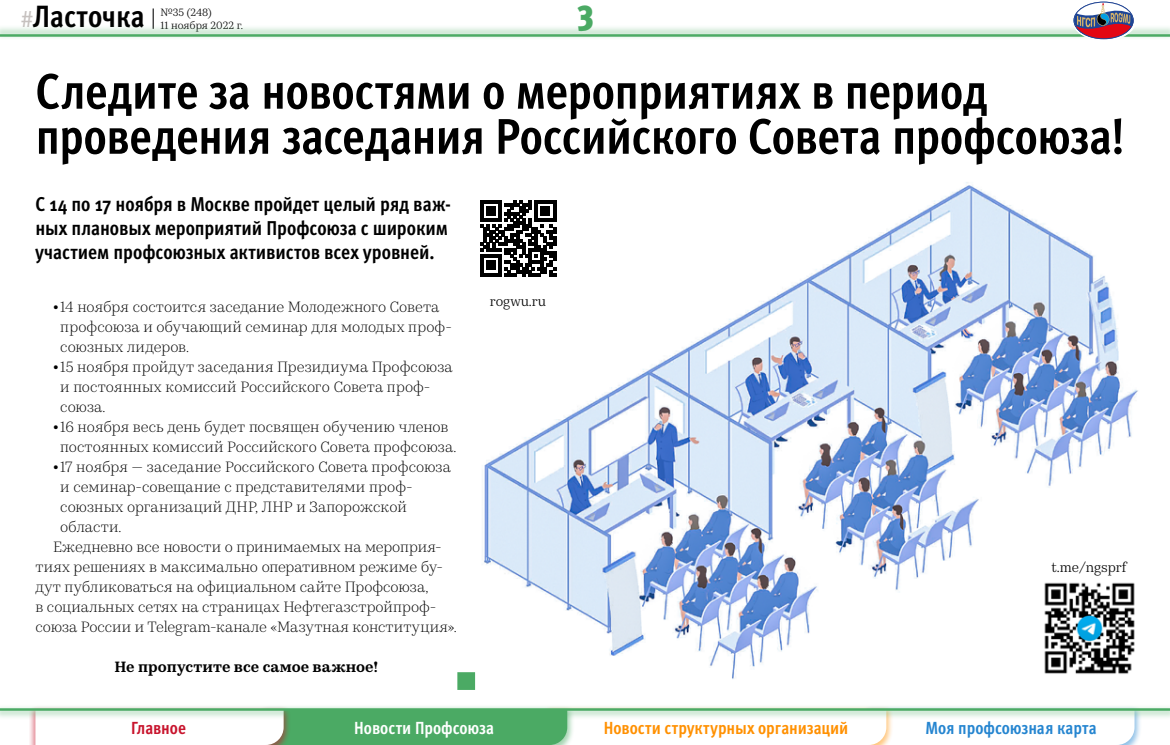
<style>
.page{position:relative;width:1170px;height:745px;background:#fff}
.page>*{position:absolute;margin:0;border:0;box-sizing:border-box;transform-origin:0 0}
.t1{font:700 condensed 50px/45px "Meta Pro";letter-spacing:-.01em;color:#000}
.t2{font:900 condensed 36.25px "Meta Pro";color:#4baa64}
.t3{font:700 condensed 30.75px "Meta Pro";color:#000}
.t4{font:700 condensed 20px/23.8px "Meta Pro";letter-spacing:-.005em;color:#000}
.t5{font:700 condensed 17.5px "Meta Pro";color:#ff9000}
.t6{font:700 condensed 17.5px "Meta Pro";letter-spacing:-.005em;color:#2585d0}
.t7{font:700 condensed 17.5px "Meta Pro";color:#fff}
.t8{font:700 condensed 17.5px "Meta Pro";letter-spacing:-.005em;color:#c8142d}
.t9{font:300 15px/20px "Kazimir Text";letter-spacing:.005em;color:#000}
.t10{font:600 15px "Kazimir Text";letter-spacing:.005em;color:#000}
.t11{font:13.75px "Kazimir Text";color:#000}
.t12{font:10.62px/12.5px "Kazimir Text";color:#000}
.s1{font-weight:400;font-stretch:normal;font-size:22.5px;color:#c6c1bf}
.s2{font-weight:900}
</style>
<div class="page">
<img style="left:475px;top:182px;width:663px;height:498px">
<div style="left:35px;top:671px;width:440px;height:18px;background:#4baa64"></div>
<div style="left:35px;top:671px;width:422px;height:19px;background:#fff"></div>
<img style="left:1039px;top:577px;width:99px;height:100px">
<div style="left:468px;top:188px;width:100px;height:100px;background:#fff"></div>
<svg style="left:480px;top:200px;width:76px;height:76px"></svg>
<svg style="left:153px;top:8px;width:1px;height:16px"></svg>
<div style="left:0;top:24px;width:1169px;height:16px;background:#4baa64;opacity:.3"></div>
<hr style="left:0;top:34px;width:1169px;height:3px;background:#4baa64">
<svg style="left:35px;top:719px;width:1099px;height:25px"></svg>
<div style="left:0;top:703px;width:1169px;height:16px;background:#4baa64;opacity:.3"></div>
<hr style="left:0;top:707px;width:1169px;height:3px;background:#4baa64">
<svg style="left:1072px;top:2px;width:63px;height:38px"></svg>
<div style="left:1072px;top:0;width:63px;height:41px;border:1px solid #fff;border-radius:50%"></div>
<h3 class="t3" style="left:21px;top:-7px;width:125px"><span class="s1">#</span>Ласточка</h3>
<p class="t12" style="left:160px;top:6px;width:84px">№35 (248)<br>11 ноября 2022 г.</p>
<h2 class="t2" style="left:577px;top:-12px;width:19px">3</h2>
<h1 class="t1" style="left:35px;top:66px;width:1090px">Следите за новостями о мероприятиях в период проведения заседания Российского Совета профсоюза!</h1>
<h3 class="t4" style="left:35px;top:191px;width:417px">С 14 по 17 ноября в Москве пройдет целый ряд важ&shy;ных плановых мероприятий Профсоюза с широким участием профсоюзных активистов всех уровней.</h3>
<p class="t9" style="left:60px;top:295px;width:391px;text-indent:-7px"><span class="s2">•</span>14 ноября состоится заседание Молодежного Совета профсоюза и обучающий семинар для молодых проф&shy;союзных лидеров.</p>
<p class="t9" style="left:60px;top:355px;width:394px;text-indent:-7px"><span class="s2">•</span>15 ноября пройдут заседания Президиума Профсоюза и постоянных комиссий Российского Совета проф&shy;союза.</p>
<p class="t9" style="left:53px;top:415px;width:404px;text-align:center"><span class="s2">•</span>16 ноября весь день будет посвящен обучению членов постоянных комиссий Российского Совета профсоюза.</p>
<p class="t9" style="left:53px;top:455px;width:399px"><span class="s2">•</span>17 ноября — заседание Российского Совета профсоюза</p>
<p class="t9" style="left:60px;top:475px;width:352px">и семинар-совещание с представителями проф-</p>
<p class="t9" style="left:60px;top:495px;width:348px">союзных организаций ДНР, ЛНР и Запорожской</p>
<p class="t9" style="left:60px;top:515px;width:63px">области.</p>
<p class="t9" style="left:53px;top:535px;width:390px">Ежедневно все новости о принимаемых на мероприя-</p>
<p class="t9" style="left:35px;top:555px;width:409px">тиях решениях в максимально оперативном режиме бу-</p>
<p class="t9" style="left:35px;top:575px;width:394px">дут публиковаться на официальном сайте Профсоюза,</p>
<p class="t9" style="left:35px;top:595px;width:400px">в социальных сетях на страницах Нефтегазстройпроф-</p>
<p class="t9" style="left:35px;top:615px;width:423px">союза России и Telegram-канале «Мазутная конституция».</p>
<p class="t10" style="left:114px;top:655px;width:265px">Не пропустите все самое важное!</p>
<p class="t11" style="left:490px;top:290px;width:58px">rogwu.ru</p>
<p class="t11" style="left:1051px;top:557px;width:76px">t.me/ngsprf</p>
<p class="t8" style="left:131px;top:713px;width:56px">Главное</p>
<p class="t7" style="left:354px;top:713px;width:141px">Новости Профсоюза</p>
<p class="t5" style="left:603px;top:713px;width:246px">Новости структурных организаций</p>
<p class="t6" style="left:925px;top:713px;width:173px">Моя профсоюзная карта</p>
</div>
